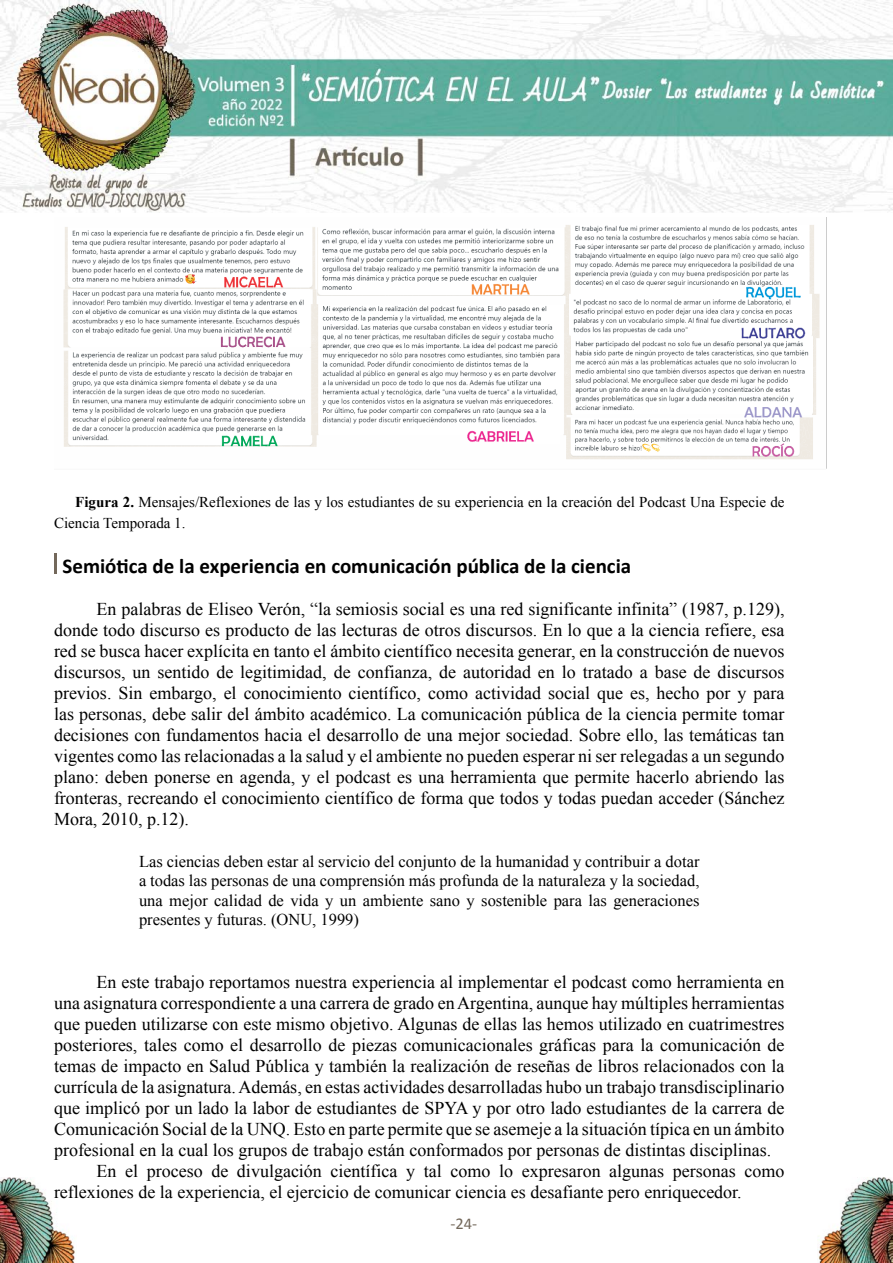
<style>
.page{position:relative;width:893px;height:1263px;background:#fff}
.page>*{position:absolute;margin:0;border:0;box-sizing:border-box;transform-origin:0 0}
.t1{font:700 21px "Calibri";color:#000}
.t2{font:18px/21px "Times New Roman";color:#000;text-align:justify}
.t3{font:16.5px/19.5px "Times New Roman";color:#000;text-align:justify}
.t4{font:16.5px "Calibri";color:#73685b}
.t5{font:15px/21px "Times New Roman";color:#000}
.s1{font-weight:700}
</style>
<div class="page">
<img style="left:818px;top:1178px;width:75px;height:85px">
<img style="left:0;top:1178px;width:75px;height:85px">
<img style="left:0;top:0;width:893px;height:212px">
<img style="left:63px;top:217px;width:764px;height:252px">
<hr style="left:54px;top:553px;width:3px;height:20px;background:#73685b">
<p class="t5" style="left:54px;top:491px;width:732px;text-indent:21px"><span class="s1">Figura 2.</span> Mensajes/Reflexiones de las y los estudiantes de su experiencia en la creación del Podcast Una Especie de<br>Ciencia Temporada 1.</p>
<p class="t1" style="left:63px;top:553px;width:570px">Semiótica de la experiencia en comunicación pública de la ciencia</p>
<p class="t2" style="left:54px;top:598px;width:732px;text-indent:43px">En palabras de Eliseo Verón, “la semiosis social es una red significante infinita” (1987, p.129), donde todo discurso es producto de las lecturas de otros discursos. En lo que a la ciencia refiere, esa red se busca hacer explícita en tanto el ámbito científico necesita generar, en la construcción de nuevos discursos, un sentido de legitimidad, de confianza, de autoridad en lo tratado a base de discursos previos. Sin embargo, el conocimiento científico, como actividad social que es, hecho por y para las personas, debe salir del ámbito académico. La comunicación pública de la ciencia permite tomar decisiones con fundamentos hacia el desarrollo de una mejor sociedad. Sobre ello, las temáticas tan vigentes como las relacionadas a la salud y el ambiente no pueden esperar ni ser relegadas a un segundo plano: deben ponerse en agenda, y el podcast es una herramienta que permite hacerlo abriendo las fronteras, recreando el conocimiento científico de forma que todos y todas puedan acceder (Sánchez Mora, 2010, p.12).</p>
<p class="t3" style="left:139px;top:851px;width:562px">Las ciencias deben estar al servicio del conjunto de la humanidad y contribuir a dotar a todas las personas de una comprensión más profunda de la naturaleza y la sociedad, una mejor calidad de vida y un ambiente sano y sostenible para las generaciones presentes y futuras. (ONU, 1999)</p>
<p class="t2" style="left:97px;top:971px;width:689px">En este trabajo reportamos nuestra experiencia al implementar el podcast como herramienta en</p>
<p class="t2" style="left:54px;top:992px;width:732px">una asignatura correspondiente a una carrera de grado en Argentina, aunque hay múltiples herramientas</p>
<p class="t2" style="left:54px;top:1013px;width:732px">que pueden utilizarse con este mismo objetivo. Algunas de ellas las hemos utilizado en cuatrimestres</p>
<p class="t2" style="left:54px;top:1034px;width:732px">posteriores, tales como el desarrollo de piezas comunicacionales gráficas para la comunicación de</p>
<p class="t2" style="left:54px;top:1055px;width:732px">temas de impacto en Salud Pública y también la realización de reseñas de libros relacionados con la</p>
<p class="t2" style="left:54px;top:1076px;width:732px">currícula de la asignatura. Además, en estas actividades desarrolladas hubo un trabajo transdisciplinario</p>
<p class="t2" style="left:54px;top:1097px;width:732px">que implicó por un lado la labor de estudiantes de SPYA y por otro lado estudiantes de la carrera de</p>
<p class="t2" style="left:54px;top:1118px;width:732px">Comunicación Social de la UNQ. Esto en parte permite que se asemeje a la situación típica en un ámbito</p>
<p class="t2" style="left:54px;top:1139px;width:719px">profesional en la cual los grupos de trabajo están conformados por personas de distintas disciplinas.</p>
<p class="t2" style="left:97px;top:1160px;width:689px">En el proceso de divulgación científica y tal como lo expresaron algunas personas como</p>
<p class="t2" style="left:54px;top:1181px;width:689px">reflexiones de la experiencia, el ejercicio de comunicar ciencia es desafiante pero enriquecedor.</p>
<p class="t4" style="left:450px;top:1213px;width:28px">-24-</p>
</div>
